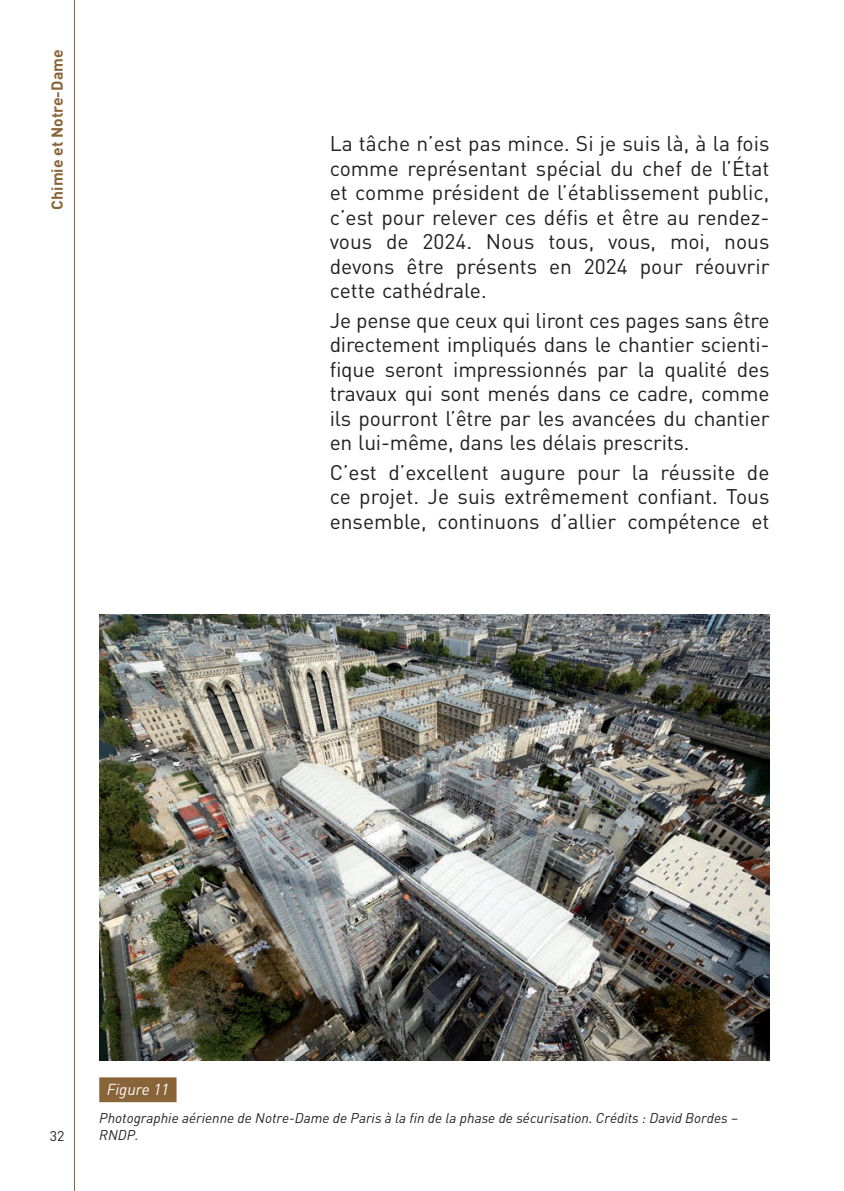
<style>
.page{position:relative;width:844px;height:1191px;background:#fff}
.page>*{position:absolute;margin:0;border:0;box-sizing:border-box;transform-origin:0 0}
.Conclusion_texte{font:21px/24.5px "DIN";color:#231f20;text-align:justify}
.t1{font:700 15.75px "DIN";color:#896438}
.Figure_numero{font:italic 15.75px "DIN";color:#fff}
.Figure_titre{font:italic 14px/16.8px "DIN";color:#231f20}
.t2{font:14px "DIN";color:#231f20}
</style>
<div class="page">
<svg style="left:74px;top:0;width:1px;height:1191px"></svg>
<div style="left:99px;top:1077px;width:77px;height:25px;background:#896438"></div>
<img style="left:99px;top:614px;width:670px;height:447px">
<p class="t1" style="left:47px;top:209px;width:161px;rotate:-90deg">Chimie et Notre-Dame</p>
<p class="Conclusion_texte" style="left:329px;top:131px;width:441px">La tâche n’est pas mince. Si je suis là, à la fois comme représentant spécial du chef de l’État et comme président de l’établissement public, c’est pour relever ces défis et être au rendez&shy;vous de 2024. Nous tous, vous, moi, nous devons être présents en 2024 pour réouvrir cette cathédrale.</p>
<p class="Conclusion_texte" style="left:329px;top:307px;width:441px">Je pense que ceux qui liront ces pages sans être directement impliqués dans le chantier scienti&shy;fique seront impressionnés par la qualité des travaux qui sont menés dans ce cadre, comme ils pourront l’être par les avancées du chantier en lui-même, dans les délais prescrits.</p>
<p class="Conclusion_texte" style="left:329px;top:459px;width:441px">C’est d’excellent augure pour la réussite de ce projet. Je suis extrêmement confiant. Tous ensemble, continuons d’allier compétence et</p>
<p class="t2" style="left:50px;top:1127px;width:16px">32</p>
<p class="Figure_numero" style="left:107px;top:1079px;width:64px">Figure 11</p>
<p class="Figure_titre" style="left:99px;top:1109px;width:640px">Photographie aérienne de Notre-Dame de Paris à la fin de la phase de sécurisation. Crédits : David Bordes –<br>RNDP.</p>
</div>
